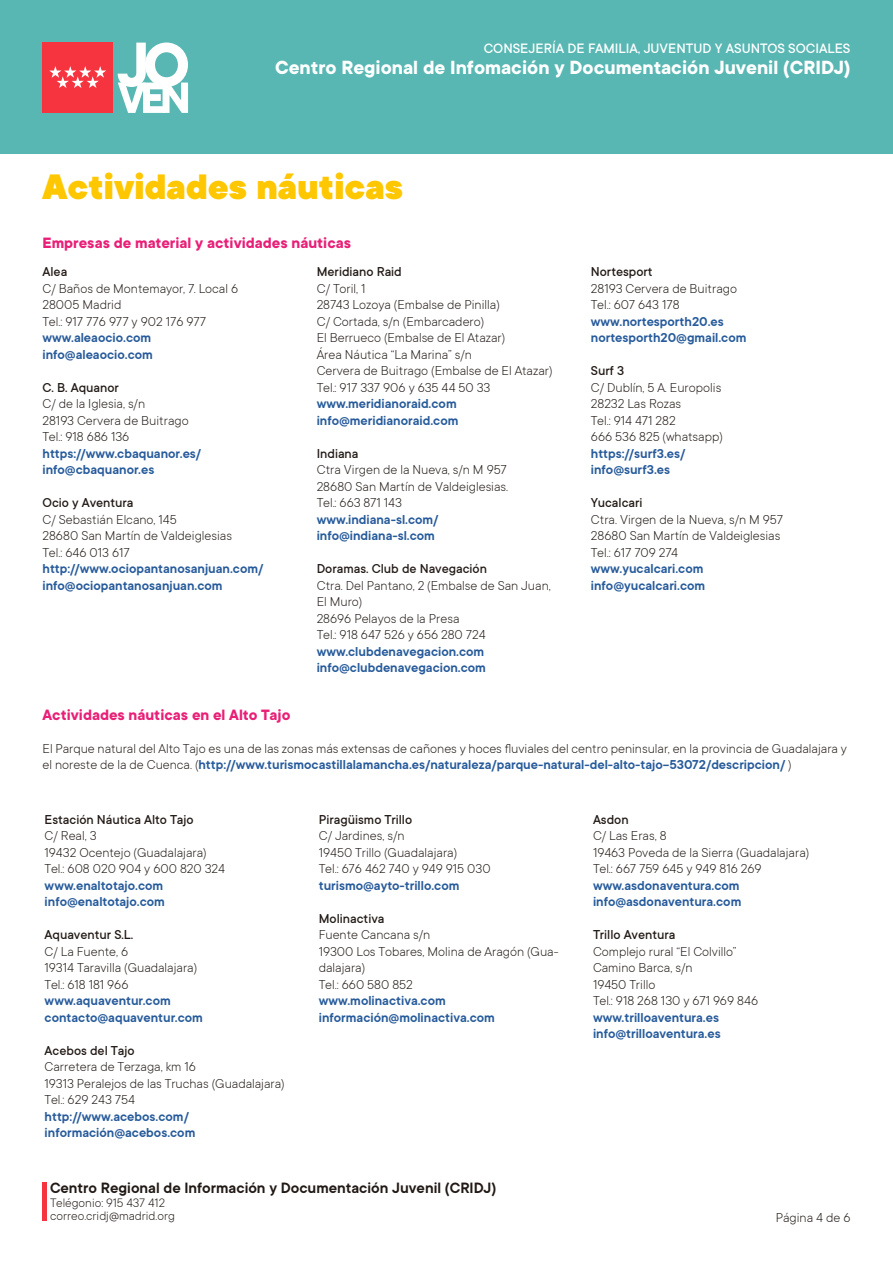
<style>
.page{position:relative;width:893px;height:1263px;background:#fff}
.page>*{position:absolute;margin:0;border:0;box-sizing:border-box;transform-origin:0 0}
.t1{font:900 39px "TT Commons";color:#ffc700}
.t2{font:700 21px "TT Commons";color:#fff}
.t3{font:700 16.5px "TT Commons";color:#e91f77}
.t4{font:600 16.5px "TT Commons";color:#211915}
.t5{font:500 15px "TT Commons";color:#fff}
.t6{font:300 14.25px/16.5px "TT Commons";color:#211915}
.t7{font:600 14.25px/16.5px "TT Commons";color:#275b9b}
.t8{font:500 14.25px "TT Commons";color:#211915}
.t9{font:300 13.5px/13.5px "TT Commons";color:#211915}
.s1{font-weight:600;color:#275b9b}
</style>
<div class="page">
<div style="left:0;top:0;width:893px;height:153px;background:#59b7b3"></div>
<div style="left:43px;top:43px;width:70px;height:70px;background:#f6343f"></div>
<svg style="left:49px;top:66px;width:57px;height:22px"></svg>
<svg style="left:118px;top:43px;width:70px;height:70px"></svg>
<hr style="left:43px;top:1182px;width:4px;height:38px;background:#f6343f">
<p class="t5" style="left:484px;top:40px;width:368px">CONSEJERÍA DE FAMILIA, JUVENTUD Y ASUNTOS SOCIALES</p>
<h2 class="t2" style="left:275px;top:56px;width:577px">Centro Regional de Infomación y Documentación Juvenil (CRIDJ)</h2>
<h1 class="t1" style="left:43px;top:165px;width:362px">Actividades náuticas</h1>
<p class="t3" style="left:43px;top:234px;width:310px">Empresas de material y actividades náuticas</p>
<p class="t8" style="left:43px;top:264px;width:26px">Alea</p>
<p class="t6" style="left:43px;top:280px;width:197px">C/ Baños de Montemayor, 7. Local 6<br>28005 Madrid<br>Tel.: 917 776 977 y 902 176 977</p>
<p class="t7" style="left:43px;top:330px;width:112px">www.aleaocio.com info@aleaocio.com</p>
<p class="t8" style="left:43px;top:379px;width:78px">C. B. Aquanor</p>
<p class="t6" style="left:43px;top:395px;width:148px">C/ de la Iglesia, s/n<br>28193 Cervera de Buitrago<br>Tel.: 918 686 136</p>
<p class="t7" style="left:43px;top:445px;width:160px">https://www.cbaquanor.es/ info@cbaquanor.es</p>
<p class="t8" style="left:43px;top:495px;width:93px">Ocio y Aventura</p>
<p class="t6" style="left:43px;top:511px;width:191px">C/ Sebastián Elcano, 145<br>28680 San Martín de Valdeiglesias<br>Tel.: 646 013 617</p>
<p class="t7" style="left:43px;top:561px;width:222px">http://www.ociopantanosanjuan.com/ info@ociopantanosanjuan.com</p>
<p class="t8" style="left:317px;top:264px;width:87px">Meridiano Raid</p>
<p class="t6" style="left:317px;top:280px;width:237px">C/ Toril, 1<br>28743 Lozoya (Embalse de Pinilla)<br>C/ Cortada, s/n (Embarcadero)<br>El Berrueco (Embalse de El Atazar)<br>Área Náutica “La Marina” s/n<br>Cervera de Buitrago (Embalse de El Atazar)<br>Tel.: 917 337 906 y 635 44 50 33</p>
<p class="t7" style="left:317px;top:396px;width:143px">www.meridianoraid.com info@meridianoraid.com</p>
<p class="t8" style="left:317px;top:445px;width:43px">Indiana</p>
<p class="t6" style="left:317px;top:461px;width:193px;text-align:justify">Ctra Virgen de la Nueva, s/n M 957<br>28680 San Martín de Valdeiglesias.<br>Tel.: 663 871 143</p>
<p class="t7" style="left:317px;top:511px;width:123px">www.indiana-sl.com/ info@indiana-sl.com</p>
<p class="t8" style="left:317px;top:561px;width:172px">Doramas. Club de Navegación</p>
<p class="t6" style="left:317px;top:577px;width:236px">Ctra. Del Pantano, 2 (Embalse de San Juan,<br>El Muro)<br>28696 Pelayos de la Presa<br>Tel.: 918 647 526 y 656 280 724</p>
<p class="t7" style="left:317px;top:643px;width:171px">www.clubdenavegacion.com info@clubdenavegacion.com</p>
<p class="t8" style="left:591px;top:264px;width:63px">Nortesport</p>
<p class="t6" style="left:591px;top:280px;width:148px">28193 Cervera de Buitrago<br>Tel.: 607 643 178</p>
<p class="t7" style="left:591px;top:313px;width:157px">www.nortesporth20.es nortesporth20@gmail.com</p>
<p class="t8" style="left:591px;top:363px;width:35px">Surf 3</p>
<p class="t6" style="left:591px;top:379px;width:133px">C/ Dublín, 5 A. Europolis<br>28232 Las Rozas<br>Tel.: 914 471 282<br>666 536 825 (whatsapp)</p>
<p class="t7" style="left:591px;top:445px;width:96px">https://surf3.es/ info@surf3.es</p>
<p class="t8" style="left:591px;top:495px;width:53px">Yucalcari</p>
<p class="t6" style="left:591px;top:511px;width:194px">Ctra. Virgen de la Nueva, s/n M 957<br>28680 San Martín de Valdeiglesias<br>Tel.: 617 709 274</p>
<p class="t7" style="left:591px;top:561px;width:116px">www.yucalcari.com info@yucalcari.com</p>
<p class="t3" style="left:43px;top:706px;width:249px">Actividades náuticas en el Alto Tajo</p>
<p class="t6" style="left:43px;top:740px;width:806px">El Parque natural del Alto Tajo es una de las zonas más extensas de cañones y hoces fluviales del centro peninsular, en la provincia de Guadalajara y el noreste de la de Cuenca. (<span class="s1">http://www.turismocastillalamancha.es/naturaleza/parque-natural-del-alto-tajo-53072/descripcion/</span> )</p>
<p class="t8" style="left:45px;top:812px;width:151px">Estación Náutica Alto Tajo</p>
<p class="t6" style="left:45px;top:828px;width:182px">C/ Real, 3<br>19432 Ocentejo (Guadalajara)<br>Tel.: 608 020 904 y 600 820 324</p>
<p class="t7" style="left:45px;top:877px;width:122px">www.enaltotajo.com info@enaltotajo.com</p>
<p class="t8" style="left:45px;top:927px;width:90px">Aquaventur S.L.</p>
<p class="t6" style="left:45px;top:943px;width:154px">C/ La Fuente, 6<br>19314 Taravilla (Guadalajara)<br>Tel.: 618 181 966</p>
<p class="t7" style="left:45px;top:993px;width:160px">www.aquaventur.com contacto@aquaventur.com</p>
<p class="t8" style="left:45px;top:1043px;width:91px">Acebos del Tajo</p>
<p class="t6" style="left:45px;top:1059px;width:242px">Carretera de Terzaga, km 16<br>19313 Peralejos de las Truchas (Guadalajara)<br>Tel.: 629 243 754</p>
<p class="t7" style="left:45px;top:1108px;width:152px">http://www.acebos.com/ información@acebos.com</p>
<p class="t8" style="left:319px;top:812px;width:95px">Piragüismo Trillo</p>
<p class="t6" style="left:319px;top:828px;width:173px">C/ Jardines, s/n<br>19450 Trillo (Guadalajara)<br>Tel.: 676 462 740 y 949 915 030</p>
<p class="t7" style="left:319px;top:877px;width:142px">turismo@ayto-trillo.com</p>
<p class="t8" style="left:319px;top:911px;width:67px">Molinactiva</p>
<p class="t6" style="left:319px;top:927px;width:241px">Fuente Cancana s/n<br>19300 Los Tobares, Molina de Aragón (Gua&shy;dalajara)<br>Tel.: 660 580 852</p>
<p class="t7" style="left:319px;top:993px;width:178px">www.molinactiva.com información@molinactiva.com</p>
<p class="t4" style="left:50px;top:1179px;width:448px">Centro Regional de Información y Documentación Juvenil (CRIDJ)</p>
<p class="t9" style="left:50px;top:1196px;width:126px">Telégonio: 915 437 412 correo.cridj@madrid.org</p>
<p class="t8" style="left:593px;top:812px;width:37px">Asdon</p>
<p class="t6" style="left:593px;top:828px;width:218px">C/ Las Eras, 8<br>19463 Poveda de la Sierra (Guadalajara)<br>Tel.: 667 759 645 y 949 816 269</p>
<p class="t7" style="left:593px;top:877px;width:150px">www.asdonaventura.com info@asdonaventura.com</p>
<p class="t8" style="left:593px;top:927px;width:84px">Trillo Aventura</p>
<p class="t6" style="left:593px;top:943px;width:167px">Complejo rural “El Colvillo”<br>Camino Barca, s/n<br>19450 Trillo<br>Tel.: 918 268 130 y 671 969 846</p>
<p class="t7" style="left:593px;top:1009px;width:129px">www.trilloaventura.es info@trilloaventura.es</p>
<p class="t6" style="left:776px;top:1209px;width:76px">Página 4 de 6</p>
</div>
